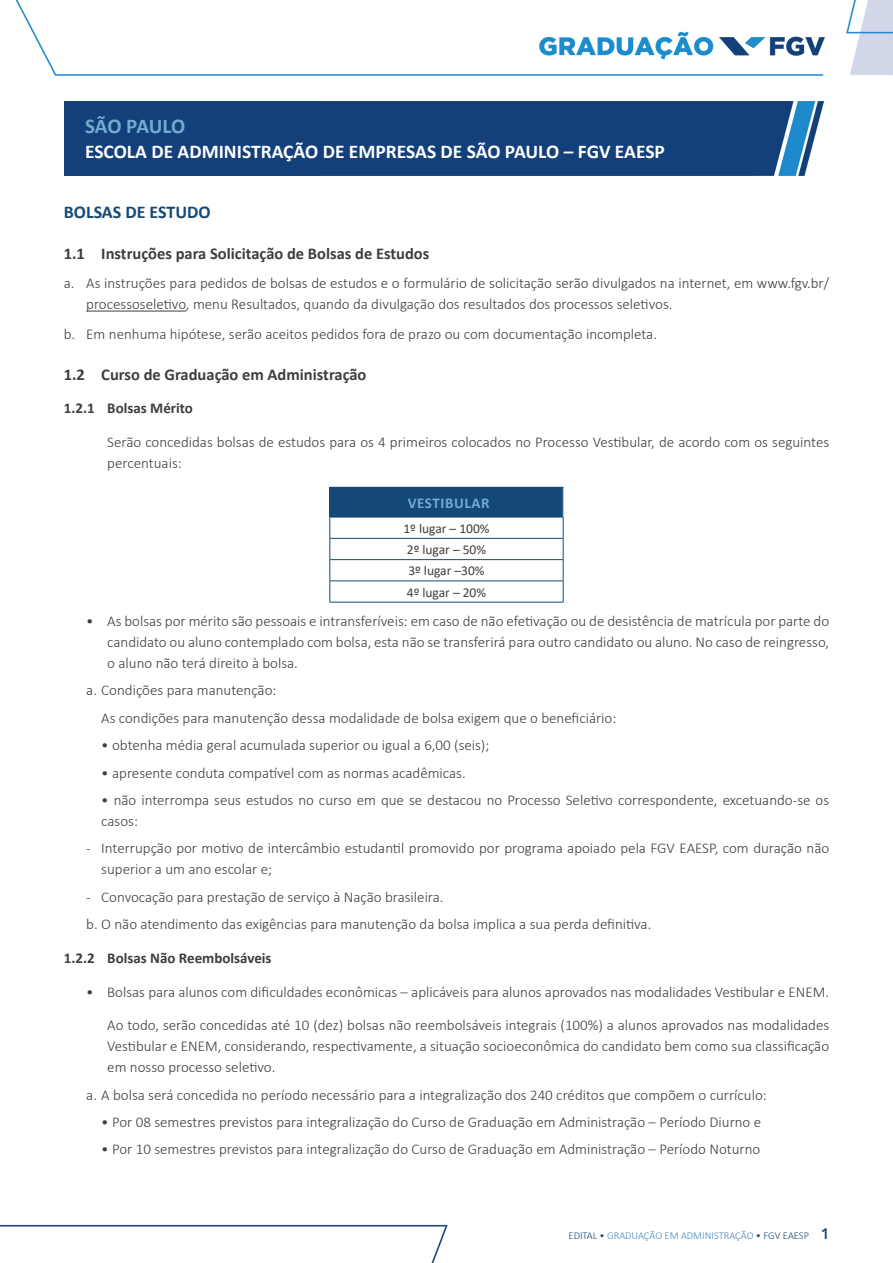
<style>
.page{position:relative;width:893px;height:1263px;background:#fff}
.page>*{position:absolute;margin:0;border:0;box-sizing:border-box;transform-origin:0 0}
.t1{font:700 21px "Calibri";letter-spacing:-.01em;color:#71abd0}
.t2{font:700 19.5px "Calibri";color:#fff}
.t3{font:700 18px "Calibri";color:#144977}
.t4{font:700 16.5px "Calibri";color:#3e3e3f}
.t5{font:300 15px/21px "Calibri";color:#3e3e3f}
.t6{font:700 15px "Calibri";color:#3e3e3f}
.t7{font:700 15px "Calibri";letter-spacing:.04em;color:#71abd0}
.t8{font:13.5px/21.3px "Calibri";color:#3e3e3f}
.t9{font:300 10.5px "Calibri";color:#4686c1}
.s1{color:#144977}
.s2{font-family:"Avenir Next LT Pro";font-weight:600;font-size:15px;color:#144977}
</style>
<div class="page">
<img style="left:0;top:0;width:893px;height:1263px">
<img style="left:317px;top:101px;width:507px;height:75px">
<div style="left:64px;top:101px;width:253px;height:75px;background:#13407a"></div>
<hr style="left:86px;top:311px;width:100px;height:1px;background:#3e3e3f">
<div style="left:330px;top:487px;width:233px;height:30px;background:#144977"></div>
<hr style="left:329px;top:538px;width:234px;height:1px;background:#144977">
<hr style="left:329px;top:559px;width:234px;height:1px;background:#144977">
<hr style="left:329px;top:580px;width:234px;height:1px;background:#144977">
<hr style="left:329px;top:602px;width:234px;height:1px;background:#144977">
<hr style="left:329px;top:487px;width:234px;height:1px;background:#144977">
<svg style="left:329px;top:488px;width:1px;height:114px"></svg>
<hr style="left:329px;top:517px;width:234px;height:1px;background:#144977">
<svg style="left:563px;top:488px;width:1px;height:114px"></svg>
<h1 class="t1" style="left:85px;top:111px;width:102px">SÃO PAULO</h1>
<h2 class="t2" style="left:85px;top:138px;width:581px">ESCOLA DE ADMINISTRAÇÃO DE EMPRESAS DE SÃO PAULO – FGV EAESP</h2>
<p class="t3" style="left:64px;top:199px;width:148px">BOLSAS DE ESTUDO</p>
<p class="t4" style="left:64px;top:241px;width:367px">1.1 Instruções para Solicitação de Bolsas de Estudos</p>
<p class="t5" style="left:86px;top:272px;width:744px;text-indent:-22px">a. As instruções para pedidos de bolsas de estudos e o formulário de solicitação serão divulgados na internet, em www.fgv.br/ processoseletivo, menu Resultados, quando da divulgação dos resultados dos processos seletivos.</p>
<p class="t5" style="left:64px;top:323px;width:595px">b. Em nenhuma hipótese, serão aceitos pedidos fora de prazo ou com documentação incompleta.</p>
<p class="t4" style="left:64px;top:362px;width:304px">1.2 Curso de Graduação em Administração</p>
<p class="t6" style="left:64px;top:398px;width:131px">1.2.1 Bolsas Mérito</p>
<p class="t5" style="left:107px;top:432px;width:723px">Serão concedidas bolsas de estudos para os 4 primeiros colocados no Processo Vestibular, de acordo com os seguintes percentuais:</p>
<p class="t7" style="left:408px;top:492px;width:83px">VESTIBULAR</p>
<p class="t8" style="left:403px;top:517px;width:88px">1º lugar – 100%<br>2º lugar – 50%<br>3º lugar –30%<br>4º lugar – 20%</p>
<p class="t5" style="left:107px;top:610px;width:723px;text-align:justify;text-indent:-21px">• As bolsas por mérito são pessoais e intransferíveis: em caso de não efetivação ou de desistência de matrícula por parte do candidato ou aluno contemplado com bolsa, esta não se transferirá para outro candidato ou aluno. No caso de reingresso, o aluno não terá direito à bolsa.</p>
<p class="t5" style="left:101px;top:677px;width:517px;line-height:27.3px;text-indent:-15px">a. Condições para manutenção:<br>As condições para manutenção dessa modalidade de bolsa exigem que o beneficiário:</p>
<p class="t5" style="left:101px;top:734px;width:390px">• obtenha média geral acumulada superior ou igual a 6,00 (seis);</p>
<p class="t5" style="left:101px;top:762px;width:366px">• apresente conduta compatível com as normas acadêmicas.</p>
<p class="t5" style="left:101px;top:789px;width:729px">• não interrompa seus estudos no curso em que se destacou no Processo Seletivo correspondente, excetuando-se os casos:</p>
<p class="t5" style="left:101px;top:838px;width:729px;text-indent:-15px">- Interrupção por motivo de intercâmbio estudantil promovido por programa apoiado pela FGV EAESP, com duração não superior a um ano escolar e;</p>
<p class="t5" style="left:86px;top:883px;width:567px;line-height:27.3px">- Convocação para prestação de serviço à Nação brasileira.<br>b. O não atendimento das exigências para manutenção da bolsa implica a sua perda definitiva.</p>
<p class="t6" style="left:64px;top:947px;width:209px">1.2.2 Bolsas Não Reembolsáveis</p>
<p class="t5" style="left:86px;top:981px;width:744px">• Bolsas para alunos com dificuldades econômicas – aplicáveis para alunos aprovados nas modalidades Vestibular e ENEM.</p>
<p class="t5" style="left:107px;top:1015px;width:723px;text-align:justify">Ao todo, serão concedidas até 10 (dez) bolsas não reembolsáveis integrais (100%) a alunos aprovados nas modalidades Vestibular e ENEM, considerando, respectivamente, a situação socioeconômica do candidato bem como sua classificação em nosso processo seletivo.</p>
<p class="t5" style="left:86px;top:1084px;width:682px">a. A bolsa será concedida no período necessário para a integralização dos 240 créditos que compõem o currículo:</p>
<p class="t5" style="left:101px;top:1111px;width:661px">• Por 08 semestres previstos para integralização do Curso de Graduação em Administração – Período Diurno e</p>
<p class="t5" style="left:101px;top:1139px;width:661px">• Por 10 semestres previstos para integralização do Curso de Graduação em Administração – Período Noturno</p>
<p class="t9" style="left:569px;top:1228px;width:263px"><span class="s1">EDITAL •</span> GRADUAÇÃO EM ADMINISTRAÇÃO <span class="s1">• FGV EAESP</span> <span class="s2">1</span></p>
</div>
